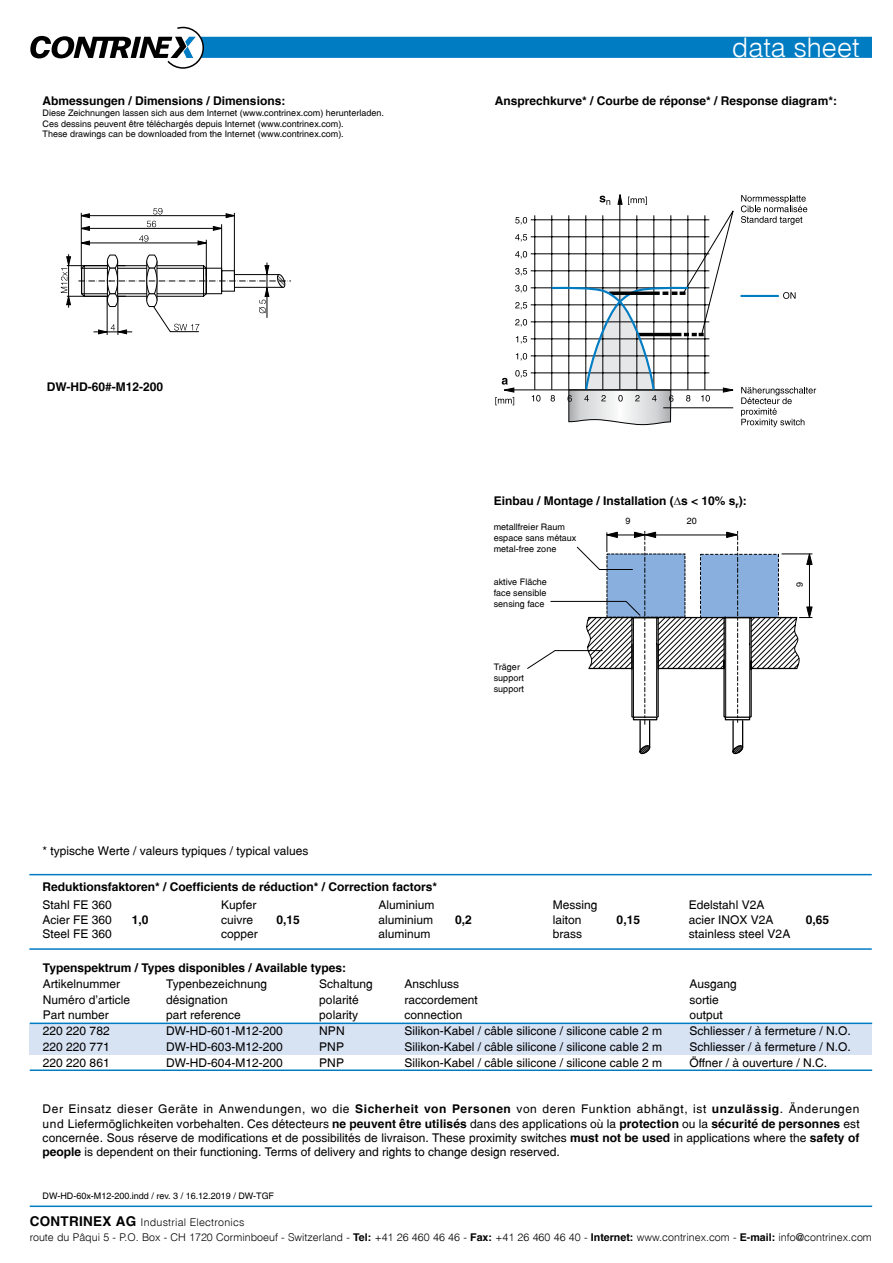
<style>
.page{position:relative;width:893px;height:1263px;background:#fff}
.page>*{position:absolute;margin:0;border:0;box-sizing:border-box;transform-origin:0 0}
.t1{font:27px "Switzerland Light Plain";color:#fff}
.t2{font:12px/14.4px "Switzerland Plain";color:#000;text-align:justify}
.t3{font:700 12px "Switzerland";color:#000}
.t4{font:10.65px/14.7px "Switzerland Light Plain";color:#000}
.t5{font:9px/10.8px "Switzerland Plain";color:#000}
.s1{font-family:"Switzerland";font-weight:700}
.s2{font-family:"Switzerland";font-weight:700;font-size:13.5px}
</style>
<div class="page">
<svg style="left:30px;top:27px;width:842px;height:42px"></svg>
<hr style="left:30px;top:1205px;width:842px;height:2px;background:#007cc3">
<hr style="left:30px;top:1069px;width:842px;height:2px;background:#007cc3">
<hr style="left:29px;top:874px;width:843px;height:1px;background:#007cc3">
<hr style="left:29px;top:948px;width:843px;height:2px;background:#007cc3">
<div style="left:30px;top:1023px;width:842px;height:32px;background:#d7e2f3"></div>
<hr style="left:30px;top:1022px;width:842px;height:2px;background:#007cc3">
<svg style="left:527px;top:531px;width:285px;height:224px"></svg>
<hr style="left:68px;top:254px;width:1px;height:54px;background:#000">
<hr style="left:81px;top:243px;width:125px;height:1px;background:#000">
<svg style="left:139px;top:235px;width:9px;height:7px"></svg>
<svg style="left:82px;top:241px;width:8px;height:4px"></svg>
<svg style="left:198px;top:241px;width:8px;height:4px"></svg>
<hr style="left:107px;top:296px;width:1px;height:39px;background:#000">
<hr style="left:118px;top:296px;width:1px;height:39px;background:#000">
<hr style="left:206px;top:240px;width:1px;height:36px;background:#000">
<hr style="left:81px;top:213px;width:1px;height:57px;background:#000">
<svg style="left:61px;top:256px;width:10px;height:49px"></svg>
<hr style="left:67px;top:296px;width:59px;height:1px;background:#000">
<hr style="left:67px;top:265px;width:59px;height:1px;background:#000">
<hr style="left:81px;top:228px;width:141px;height:1px;background:#000">
<svg style="left:147px;top:221px;width:9px;height:6px"></svg>
<svg style="left:81px;top:226px;width:9px;height:5px"></svg>
<svg style="left:213px;top:226px;width:8px;height:5px"></svg>
<hr style="left:81px;top:215px;width:153px;height:1px;background:#000">
<svg style="left:153px;top:208px;width:10px;height:6px"></svg>
<svg style="left:81px;top:213px;width:9px;height:5px"></svg>
<svg style="left:226px;top:213px;width:8px;height:5px"></svg>
<hr style="left:234px;top:213px;width:1px;height:67px;background:#000">
<hr style="left:221px;top:224px;width:1px;height:56px;background:#000">
<svg style="left:78px;top:254px;width:213px;height:80px"></svg>
<svg style="left:741px;top:387px;width:75px;height:40px"></svg>
<svg style="left:741px;top:195px;width:66px;height:30px"></svg>
<svg style="left:516px;top:353px;width:11px;height:8px"></svg>
<svg style="left:515px;top:319px;width:12px;height:8px"></svg>
<svg style="left:515px;top:302px;width:12px;height:8px"></svg>
<svg style="left:516px;top:336px;width:11px;height:8px"></svg>
<svg style="left:515px;top:285px;width:12px;height:8px"></svg>
<svg style="left:515px;top:268px;width:12px;height:8px"></svg>
<svg style="left:515px;top:251px;width:12px;height:8px"></svg>
<svg style="left:515px;top:234px;width:12px;height:8px"></svg>
<svg style="left:515px;top:217px;width:12px;height:8px"></svg>
<hr style="left:531px;top:373px;width:178px;height:1px;background:#000">
<hr style="left:531px;top:356px;width:178px;height:1px;background:#000">
<hr style="left:531px;top:339px;width:178px;height:1px;background:#000">
<hr style="left:531px;top:322px;width:178px;height:1px;background:#000">
<hr style="left:531px;top:305px;width:178px;height:1px;background:#000">
<hr style="left:531px;top:288px;width:178px;height:1px;background:#000">
<hr style="left:531px;top:271px;width:178px;height:1px;background:#000">
<hr style="left:531px;top:254px;width:178px;height:1px;background:#000">
<hr style="left:531px;top:237px;width:178px;height:1px;background:#000">
<hr style="left:531px;top:220px;width:178px;height:1px;background:#000">
<hr style="left:534px;top:215px;width:1px;height:175px;background:#000">
<hr style="left:740px;top:295px;width:39px;height:2px;background:#007cc3">
<svg style="left:783px;top:292px;width:12px;height:7px"></svg>
<hr style="left:513px;top:389px;width:214px;height:1px;background:#000">
<svg style="left:495px;top:370px;width:45px;height:35px"></svg>
<svg style="left:549px;top:194px;width:185px;height:231px"></svg>
<h1 class="t1" style="left:732px;top:30px;width:129px">data sheet</h1>
<p class="t3" style="left:43px;top:93px;width:244px">Abmessungen / Dimensions / Dimensions:</p>
<p class="t3" style="left:495px;top:93px;width:344px">Ansprechkurve* / Courbe de réponse* / Response diagram*:</p>
<p class="t5" style="left:43px;top:107px;width:343px">Diese Zeichnungen lassen sich aus dem Internet (www.contrinex.com) herunterladen.<br>Ces dessins peuvent être téléchargés depuis Internet (www.contrinex.com).<br>These drawings can be downloaded from the Internet (www.contrinex.com).</p>
<p class="t3" style="left:47px;top:379px;width:118px">DW-HD-60#-M12-200</p>
<p class="t3" style="left:494px;top:494px;width:254px">Einbau / Montage / Installation ( s &lt; 10% s<sub>r</sub>):</p>
<p class="t5" style="left:494px;top:521px;width:84px">metallfreier Raum espace sans métaux metal-free zone</p>
<p class="t5" style="left:494px;top:577px;width:55px;text-align:justify">aktive Fläche face sensible sensing face</p>
<p class="t5" style="left:494px;top:662px;width:32px">Träger support support</p>
<p class="t5" style="left:625px;top:516px;width:7px">9</p>
<p class="t5" style="left:687px;top:516px;width:12px">20</p>
<p class="t5" style="left:794px;top:587px;width:7px;rotate:-90deg">9</p>
<p class="t2" style="left:43px;top:843px;width:267px">* typische Werte / valeurs typiques / typical values</p>
<p class="t3" style="left:43px;top:879px;width:396px">Reduktionsfaktoren* / Coefficients de réduction* / Correction factors*</p>
<p class="t2" style="left:43px;top:898px;width:71px">Stahl FE 360</p>
<p class="t2" style="left:221px;top:898px;width:37px">Kupfer</p>
<p class="t2" style="left:378px;top:898px;width:58px">Aluminium</p>
<p class="t2" style="left:553px;top:898px;width:46px">Messing</p>
<p class="t2" style="left:689px;top:898px;width:77px">Edelstahl V2A</p>
<p class="t2" style="left:43px;top:912px;width:71px">Acier FE 360</p>
<p class="t3" style="left:132px;top:912px;width:18px">1,0</p>
<p class="t2" style="left:221px;top:912px;width:34px">cuivre</p>
<p class="t3" style="left:276px;top:912px;width:25px">0,15</p>
<p class="t2" style="left:378px;top:912px;width:56px">aluminium</p>
<p class="t3" style="left:455px;top:912px;width:18px">0,2</p>
<p class="t2" style="left:553px;top:912px;width:30px">laiton</p>
<p class="t3" style="left:617px;top:912px;width:25px">0,15</p>
<p class="t2" style="left:689px;top:912px;width:86px">acier INOX V2A</p>
<p class="t3" style="left:806px;top:912px;width:25px">0,65</p>
<p class="t2" style="left:43px;top:926px;width:71px">Steel FE 360</p>
<p class="t2" style="left:221px;top:926px;width:38px">copper</p>
<p class="t2" style="left:378px;top:926px;width:54px">aluminum</p>
<p class="t2" style="left:553px;top:926px;width:31px">brass</p>
<p class="t2" style="left:689px;top:926px;width:103px">stainless steel V2A</p>
<p class="t3" style="left:43px;top:960px;width:305px">Typenspektrum / Types disponibles / Available types:</p>
<p class="t2" style="left:43px;top:976px;width:79px">Artikelnummer</p>
<p class="t2" style="left:166px;top:976px;width:102px">Typenbezeichnung</p>
<p class="t2" style="left:319px;top:976px;width:55px">Schaltung</p>
<p class="t2" style="left:404px;top:976px;width:56px">Anschluss</p>
<p class="t2" style="left:689px;top:976px;width:49px">Ausgang</p>
<p class="t2" style="left:43px;top:992px;width:89px">Numéro d'article</p>
<p class="t2" style="left:166px;top:992px;width:63px">désignation</p>
<p class="t2" style="left:319px;top:992px;width:41px">polarité</p>
<p class="t2" style="left:404px;top:992px;width:75px">raccordement</p>
<p class="t2" style="left:689px;top:992px;width:31px">sortie</p>
<p class="t2" style="left:43px;top:1008px;width:68px">Part number</p>
<p class="t2" style="left:166px;top:1008px;width:76px">part reference</p>
<p class="t2" style="left:319px;top:1008px;width:40px">polarity</p>
<p class="t2" style="left:404px;top:1008px;width:60px">connection</p>
<p class="t2" style="left:689px;top:1008px;width:35px">output</p>
<p class="t2" style="left:43px;top:1023px;width:68px">220 220 782</p>
<p class="t2" style="left:166px;top:1023px;width:118px">DW-HD-601-M12-200</p>
<p class="t2" style="left:319px;top:1023px;width:27px">NPN</p>
<p class="t2" style="left:404px;top:1023px;width:259px">Silikon-Kabel / câble silicone / silicone cable 2 m</p>
<p class="t2" style="left:689px;top:1023px;width:163px">Schliesser / à fermeture / N.O.</p>
<p class="t2" style="left:43px;top:1039px;width:68px">220 220 771</p>
<p class="t2" style="left:166px;top:1039px;width:118px">DW-HD-603-M12-200</p>
<p class="t2" style="left:319px;top:1039px;width:26px">PNP</p>
<p class="t2" style="left:404px;top:1039px;width:259px">Silikon-Kabel / câble silicone / silicone cable 2 m</p>
<p class="t2" style="left:689px;top:1039px;width:163px">Schliesser / à fermeture / N.O.</p>
<p class="t2" style="left:43px;top:1055px;width:68px">220 220 861</p>
<p class="t2" style="left:166px;top:1055px;width:118px">DW-HD-604-M12-200</p>
<p class="t2" style="left:319px;top:1055px;width:26px">PNP</p>
<p class="t2" style="left:404px;top:1055px;width:259px">Silikon-Kabel / câble silicone / silicone cable 2 m</p>
<p class="t2" style="left:689px;top:1055px;width:139px">Öffner / à ouverture / N.C.</p>
<p class="t2" style="left:43px;top:1102px;width:819px">Der Einsatz dieser Geräte in Anwendungen, wo die <span class="s1">Sicherheit von Personen</span> von deren Funktion abhängt, ist <span class="s1">unzulässig</span>. Änderungen und Liefermöglichkeiten vorbehalten. Ces détecteurs <span class="s1">ne peuvent être utilisés</span> dans des applications où la <span class="s1">protection</span> ou la <span class="s1">sécurité de personnes</span> est concernée. Sous réserve de modifications et de possibilités de livraison. These proximity switches <span class="s1">must not be used</span> in applications where the <span class="s1">safety of people</span> is dependent on their functioning. Terms of delivery and rights to change design reserved.</p>
<p class="t5" style="left:43px;top:1190px;width:233px">DW-HD-60x-M12-200.indd / rev. 3 / 16.12.2019 / DW-TGF</p>
<p class="t4" style="left:30px;top:1215px;width:843px"><span class="s2">CONTRINEX AG</span> Industrial Electronics<br>route du Pâqui 5 - P.O. Box - CH 1720 Corminboeuf - Switzerland - <span class="s1">Tel:</span> +41 26 460 46 46 - <span class="s1">Fax:</span> +41 26 460 46 40 - <span class="s1">Internet:</span> www.contrinex.com - <span class="s1">E-mail:</span> info@contrinex.com</p>
</div>
